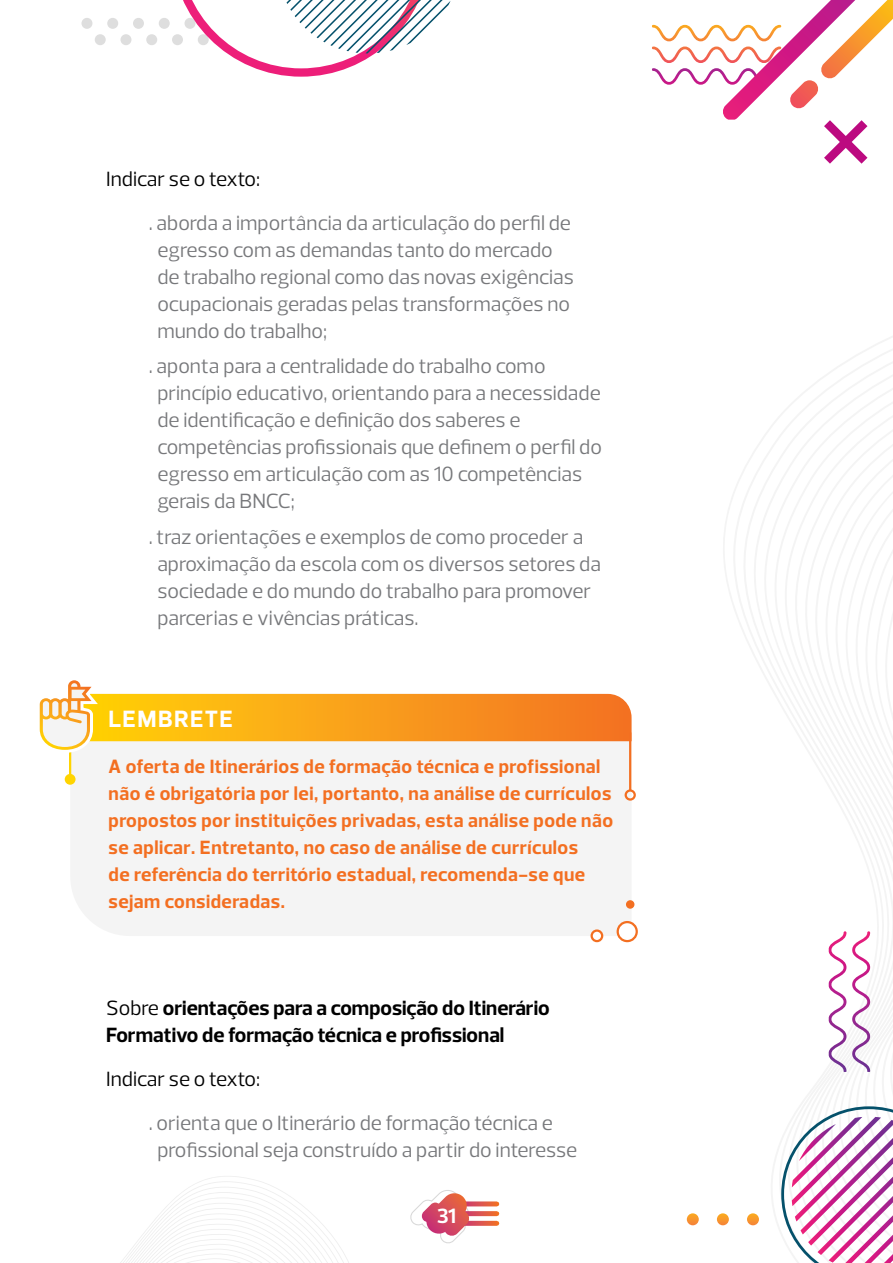
<style>
.page{position:relative;width:893px;height:1263px;background:#fff}
.page>*{position:absolute;margin:0;border:0;box-sizing:border-box;transform-origin:0 0}
.t1{font:700 24px "Prelo";letter-spacing:.055em;color:#fff}
.t2{font:21px/27px "Prelo";color:#77787b}
.t3{font:700 21px/27px "Prelo";color:#000}
.t4{font:21px "Prelo";color:#000}
.t5{font:700 21px "Prelo";color:#fff}
.t6{font:700 19.5px/27px "Prelo";letter-spacing:.025em;color:#f36f21}
.s1{font-weight:400}
</style>
<div class="page">
<svg style="left:716px;top:336px;width:177px;height:897px"></svg>
<svg style="left:120px;top:1176px;width:229px;height:87px"></svg>
<div style="left:95px;top:34px;width:11px;height:11px;background:#dedede;border-radius:50%"></div>
<div style="left:120px;top:34px;width:11px;height:11px;background:#dedede;border-radius:50%"></div>
<div style="left:146px;top:34px;width:11px;height:11px;background:#dedede;border-radius:50%"></div>
<div style="left:81px;top:18px;width:11px;height:11px;background:#dedede;border-radius:50%"></div>
<div style="left:107px;top:18px;width:11px;height:11px;background:#dedede;border-radius:50%"></div>
<div style="left:133px;top:18px;width:11px;height:11px;background:#dedede;border-radius:50%"></div>
<div style="left:159px;top:18px;width:11px;height:11px;background:#dedede;border-radius:50%"></div>
<svg style="left:781px;top:1106px;width:112px;height:157px"></svg>
<svg style="left:829px;top:931px;width:17px;height:141px"></svg>
<svg style="left:852px;top:931px;width:18px;height:141px"></svg>
<svg style="left:652px;top:0;width:241px;height:164px"></svg>
<svg style="left:687px;top:1213px;width:12px;height:12px"></svg>
<svg style="left:717px;top:1213px;width:12px;height:12px"></svg>
<svg style="left:747px;top:1213px;width:12px;height:12px"></svg>
<svg style="left:172px;top:0;width:279px;height:77px"></svg>
<svg style="left:471px;top:1201px;width:26px;height:5px"></svg>
<svg style="left:471px;top:1211px;width:26px;height:5px"></svg>
<svg style="left:471px;top:1221px;width:26px;height:5px"></svg>
<svg style="left:410px;top:1190px;width:61px;height:54px"></svg>
<div style="left:84px;top:913px;width:548px;height:23px;background:#f4f4f4"></div>
<div style="left:625px;top:789px;width:11px;height:12px;border:2px solid #f36f21;border-radius:50%"></div>
<div style="left:618px;top:922px;width:19px;height:19px;background:#fff;border-radius:50%"></div>
<div style="left:617px;top:921px;width:21px;height:21px;border:2px solid #f36f21;border-radius:50%"></div>
<div style="left:626px;top:900px;width:8px;height:9px;background:#f36f21;border-radius:50%"></div>
<svg style="left:592px;top:930px;width:10px;height:11px"></svg>
<div style="left:590px;top:929px;width:13px;height:13px;border:2px solid #f36f21;border-radius:50%"></div>
<svg style="left:39px;top:680px;width:593px;height:233px"></svg>
<p class="t4" style="left:106px;top:166px;width:155px">Indicar se o texto:</p>
<p class="t2" style="left:157px;top:209px;width:418px;text-indent:-9px">. aborda a importância da articulação do perfil de egresso com as demandas tanto do mercado de trabalho regional como das novas exigências ocupacionais geradas pelas transformações no mundo do trabalho;</p>
<p class="t2" style="left:157px;top:353px;width:446px;text-indent:-9px">. aponta para a centralidade do trabalho como princípio educativo, orientando para a necessidade de identificação e definição dos saberes e competências profissionais que definem o perfil do egresso em articulação com as 10 competências gerais da BNCC;</p>
<p class="t2" style="left:157px;top:523px;width:445px;text-indent:-9px">. traz orientações e exemplos de como proceder a aproximação da escola com os diversos setores da sociedade e do mundo do trabalho para promover parcerias e vivências práticas.</p>
<p class="t1" style="left:109px;top:704px;width:126px">LEMBRETE</p>
<p class="t6" style="left:109px;top:753px;width:506px">A oferta de Itinerários de formação técnica e profissional não é obrigatória por lei, portanto, na análise de currículos propostos por instituições privadas, esta análise pode não se aplicar. Entretanto, no caso de análise de currículos<br>de referência do território estadual, recomenda-se que sejam consideradas.</p>
<p class="t3" style="left:106px;top:994px;width:445px"><span class="s1">Sobre</span> orientações para a composição do Itinerário<br>Formativo de formação técnica e profissional</p>
<p class="t4" style="left:106px;top:1066px;width:155px">Indicar se o texto:</p>
<p class="t2" style="left:157px;top:1109px;width:422px;text-indent:-9px">. orienta que o Itinerário de formação técnica e profissional seja construído a partir do interesse</p>
<p class="t5" style="left:437px;top:1203px;width:21px">31</p>
</div>
